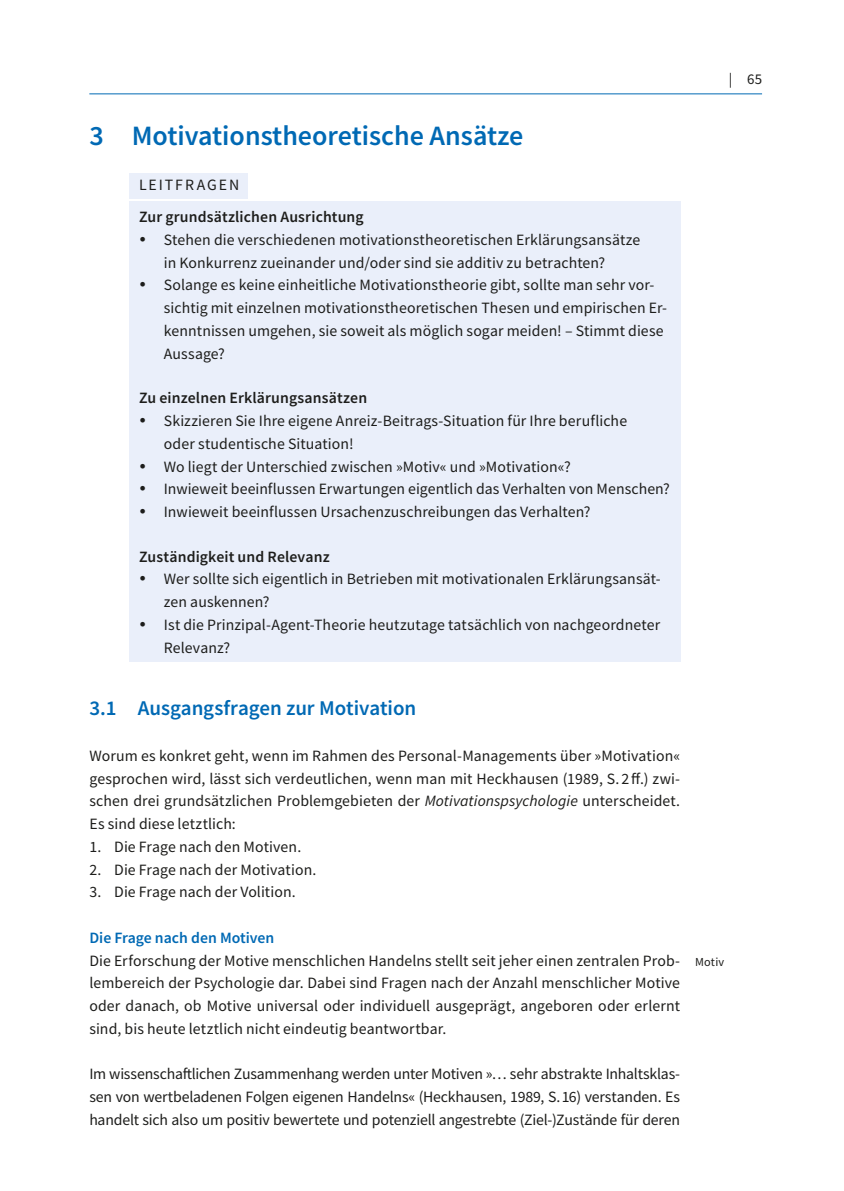
<style>
.page{position:relative;width:844px;height:1191px;background:#fff}
.page>*{position:absolute;margin:0;border:0;box-sizing:border-box;transform-origin:0 0}
.t1{font:600 28px "Source Sans Pro";color:#0069b4}
.t2{font:600 21px "Source Sans Pro";letter-spacing:-.005em;color:#0069b4}
.t3{font:15.75px/22.8px "Source Sans Pro";letter-spacing:.005em;color:#1d1d1b}
.t4{font:600 15.75px "Source Sans Pro";letter-spacing:.01em;color:#1d1d1b}
.t5{font:600 15.75px "Source Sans Pro";color:#0069b4}
.t6{font:15.75px "Source Sans Pro";letter-spacing:.125em;color:#1d1d1b}
.t7{font:14.88px "Source Sans Pro";color:#1d1d1b}
.t8{font:12.25px "Source Sans Pro";letter-spacing:.02em;color:#1d1d1b}
.s1{font-style:italic}
</style>
<div class="page">
<hr style="left:89px;top:94px;width:672px;height:1px;background:#0069b4">
<div style="left:129px;top:174px;width:118px;height:25px;background:#eaeffa"></div>
<div style="left:129px;top:201px;width:551px;height:42px;background:#eaeffa"></div>
<div style="left:129px;top:228px;width:551px;height:48px;background:#eaeffa"></div>
<div style="left:129px;top:274px;width:551px;height:93px;background:#eaeffa"></div>
<div style="left:129px;top:362px;width:551px;height:62px;background:#eaeffa"></div>
<div style="left:129px;top:409px;width:551px;height:49px;background:#eaeffa"></div>
<div style="left:129px;top:455px;width:551px;height:25px;background:#eaeffa"></div>
<div style="left:129px;top:477px;width:551px;height:26px;background:#eaeffa"></div>
<div style="left:129px;top:500px;width:551px;height:26px;background:#eaeffa"></div>
<div style="left:129px;top:521px;width:551px;height:62px;background:#eaeffa"></div>
<div style="left:129px;top:568px;width:551px;height:48px;background:#eaeffa"></div>
<div style="left:129px;top:613px;width:551px;height:48px;background:#eaeffa"></div>
<h1 class="t1" style="left:89px;top:117px;width:435px">3 Motivationstheoretische Ansätze</h1>
<p class="t6" style="left:139px;top:175px;width:102px">LEITFRAGEN</p>
<p class="t4" style="left:139px;top:206px;width:226px">Zur grundsätzlichen Ausrichtung</p>
<p class="t3" style="left:164px;top:228px;width:504px">Stehen die verschiedenen motivationstheoretischen Erklärungsansätze<br>in Konkurrenz zueinander und/oder sind sie additiv zu betrachten?<br>Solange es keine einheitliche Motivationstheorie gibt, sollte man sehr vor&shy;sichtig mit einzelnen motivationstheoretischen Thesen und empirischen Er&shy;kenntnissen umgehen, sie soweit als möglich sogar meiden! – Stimmt diese Aussage?</p>
<p class="t4" style="left:139px;top:388px;width:230px">Zu einzelnen Erklärungsansätzen</p>
<p class="t3" style="left:164px;top:409px;width:507px">Skizzieren Sie Ihre eigene Anreiz-Beitrags-Situation für Ihre berufliche<br>oder studentische Situation!<br>Wo liegt der Unterschied zwischen »Motiv« und »Motivation«?<br>Inwieweit beeinflussen Erwartungen eigentlich das Verhalten von Menschen?<br>Inwieweit beeinflussen Ursachenzuschreibungen das Verhalten?</p>
<p class="t4" style="left:139px;top:546px;width:192px">Zuständigkeit und Relevanz</p>
<p class="t3" style="left:164px;top:567px;width:498px">Wer sollte sich eigentlich in Betrieben mit motivationalen Erklärungsansät&shy;zen auskennen?<br>Ist die Prinzipal-Agent-Theorie heutzutage tatsächlich von nachgeordneter Relevanz?</p>
<p class="t7" style="left:728px;top:70px;width:35px">| 65</p>
<h2 class="t2" style="left:89px;top:694px;width:328px">3.1 Ausgangsfragen zur Motivation</h2>
<p class="t3" style="left:89px;top:744px;width:592px;text-align:justify">Worum es konkret geht, wenn im Rahmen des Personal-Managements über »Motivation« gesprochen wird, lässt sich verdeutlichen, wenn man mit Heckhausen (1989, S. 2ff.) zwi&shy;schen drei grundsätzlichen Problemgebieten der <span class="s1">Motivationspsychologie</span> unterscheidet.<br>Es sind diese letztlich:</p>
<p class="t3" style="left:89px;top:835px;width:213px">1. Die Frage nach den Motiven.</p>
<p class="t3" style="left:89px;top:858px;width:228px">2. Die Frage nach der Motivation.</p>
<p class="t3" style="left:89px;top:880px;width:208px">3. Die Frage nach der Volition.</p>
<p class="t5" style="left:89px;top:927px;width:186px">Die Frage nach den Motiven</p>
<p class="t3" style="left:89px;top:949px;width:592px;text-align:justify">Die Erforschung der Motive menschlichen Handelns stellt seit jeher einen zentralen Prob&shy;lembereich der Psychologie dar. Dabei sind Fragen nach der Anzahl menschlicher Motive oder danach, ob Motive universal oder individuell ausgeprägt, angeboren oder erlernt sind, bis heute letztlich nicht eindeutig beantwortbar.</p>
<p class="t3" style="left:89px;top:1062px;width:592px;text-align:justify">Im wissenschaftlichen Zusammenhang werden unter Motiven »… sehr abstrakte Inhaltsklas&shy;sen von wertbeladenen Folgen eigenen Handelns« (Heckhausen, 1989, S.16) verstanden. Es handelt sich also um positiv bewertete und potenziell angestrebte (Ziel-)Zustände für deren</p>
<p class="t8" style="left:694px;top:953px;width:31px">Motiv</p>
</div>
